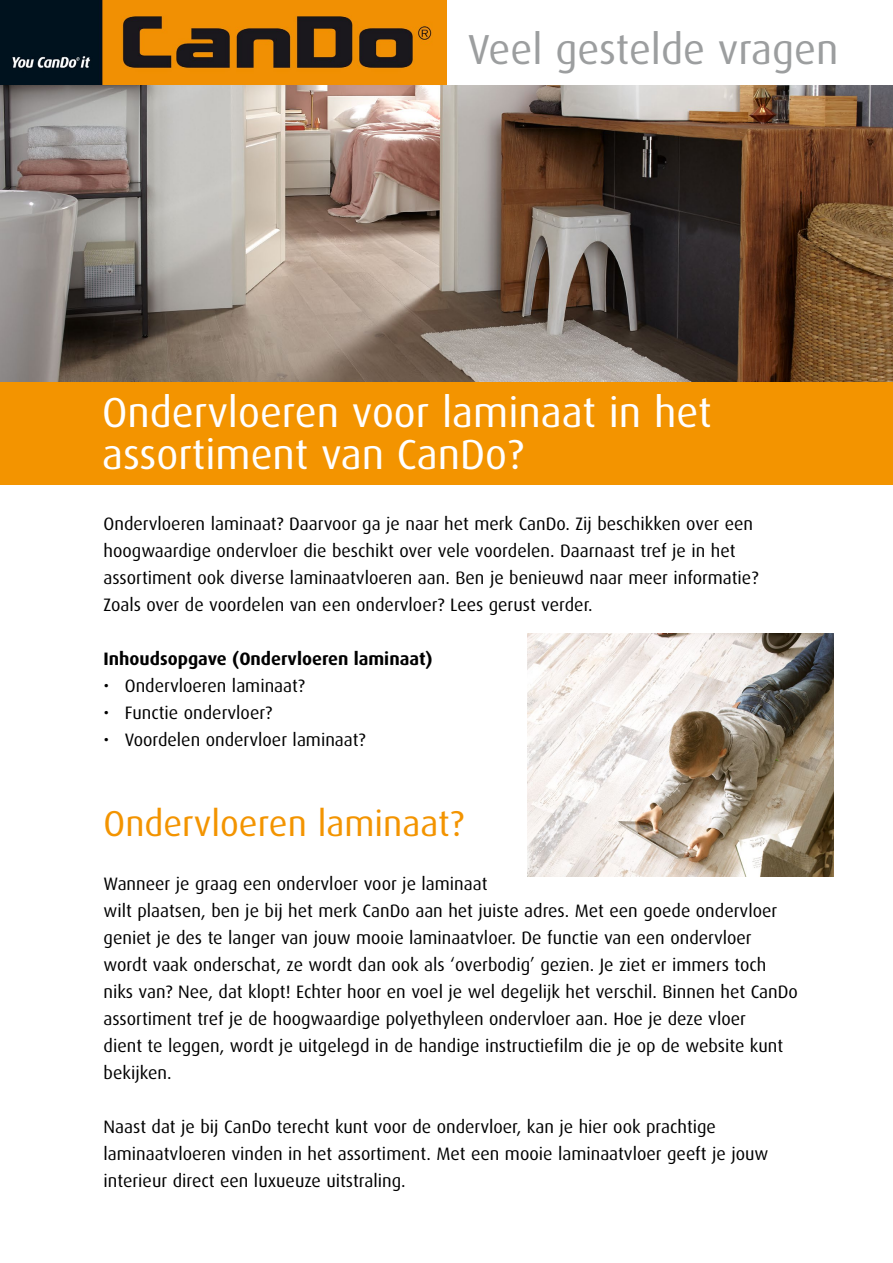
<style>
.page{position:relative;width:893px;height:1263px;background:#fff}
.page>*{position:absolute;margin:0;border:0;box-sizing:border-box;transform-origin:0 0}
.t1{font:42px/42px "Dax";color:#fff}
.t2{font:42px "Dax";color:#9c9e9f}
.t3{font:36px "Dax";color:#f39400}
.t4{font:18px/27px "Dax";color:#000}
.t5{font:700 18px "Dax";color:#000}
</style>
<div class="page">
<img style="left:0;top:0;width:446px;height:85px">
<img style="left:0;top:85px;width:893px;height:298px">
<img style="left:527px;top:634px;width:306px;height:242px">
<div style="left:0;top:383px;width:893px;height:102px;background:#f39400"></div>
<h1 class="t2" style="left:468px;top:26px;width:372px">Veel gestelde vragen</h1>
<h1 class="t1" style="left:102px;top:392px;width:611px">Ondervloeren voor laminaat in het assortiment van CanDo?</h1>
<p class="t4" style="left:104px;top:510px;width:656px">Ondervloeren laminaat? Daarvoor ga je naar het merk CanDo. Zij beschikken over een hoogwaardige ondervloer die beschikt over vele voordelen. Daarnaast tref je in het assortiment ook diverse laminaatvloeren aan. Ben je benieuwd naar meer informatie?<br>Zoals over de voordelen van een ondervloer? Lees gerust verder.</p>
<p class="t5" style="left:104px;top:649px;width:331px">Inhoudsopgave (Ondervloeren laminaat)</p>
<p class="t4" style="left:104px;top:672px;width:203px">• Ondervloeren laminaat?</p>
<p class="t4" style="left:104px;top:699px;width:170px">• Functie ondervloer?</p>
<p class="t4" style="left:104px;top:726px;width:264px">• Voordelen ondervloer laminaat?</p>
<h2 class="t3" style="left:104px;top:804px;width:362px">Ondervloeren laminaat?</h2>
<p class="t4" style="left:104px;top:870px;width:696px">Wanneer je graag een ondervloer voor je laminaat<br>wilt plaatsen, ben je bij het merk CanDo aan het juiste adres. Met een goede ondervloer geniet je des te langer van jouw mooie laminaatvloer. De functie van een ondervloer wordt vaak onderschat, ze wordt dan ook als ‘overbodig’ gezien. Je ziet er immers toch niks van? Nee, dat klopt! Echter hoor en voel je wel degelijk het verschil. Binnen het CanDo assortiment tref je de hoogwaardige polyethyleen ondervloer aan. Hoe je deze vloer<br>dient te leggen, wordt je uitgelegd in de handige instructiefilm die je op de website kunt bekijken.</p>
<p class="t4" style="left:104px;top:1113px;width:666px">Naast dat je bij CanDo terecht kunt voor de ondervloer, kan je hier ook prachtige laminaatvloeren vinden in het assortiment. Met een mooie laminaatvloer geeft je jouw interieur direct een luxueuze uitstraling.</p>
</div>
